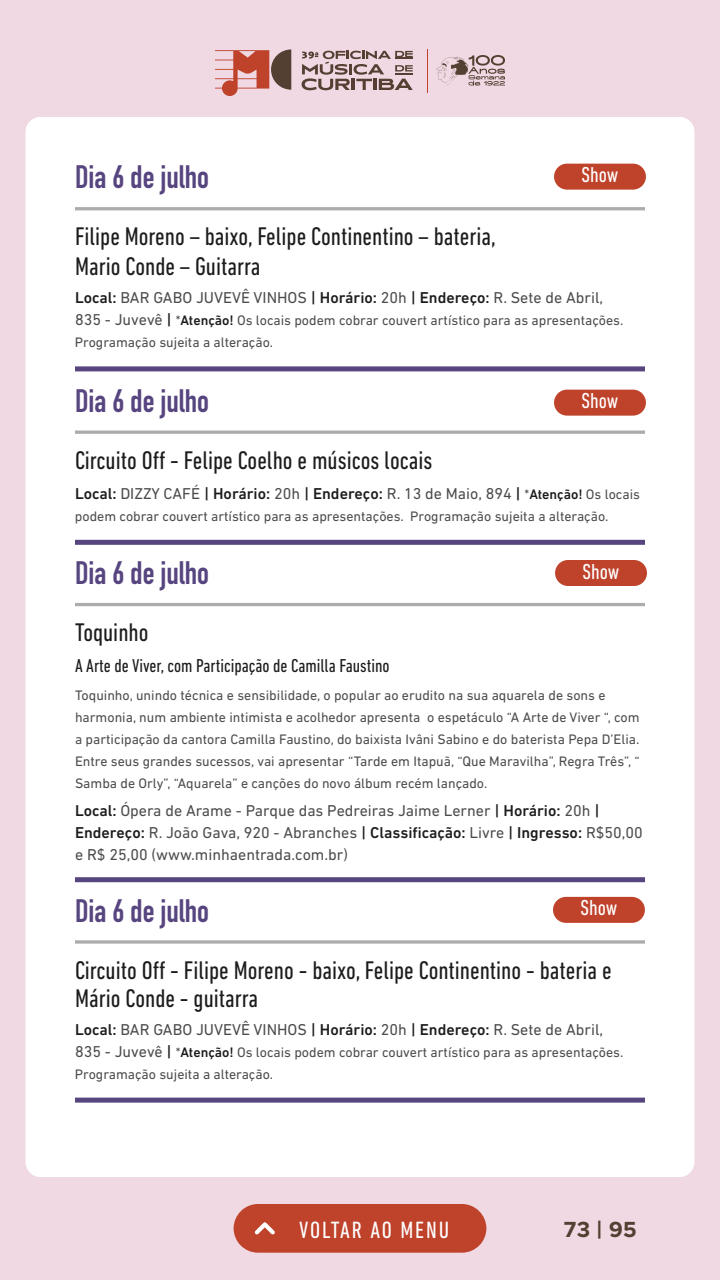
<style>
.page{position:relative;width:720px;height:1280px;background:#f0d9e3}
.page>*{position:absolute;margin:0;border:0;box-sizing:border-box;transform-origin:0 0}
.t1{font:700 32px "DIN Condensed";color:#574580}
.t2{font:condensed 26px/30px "DIN Next LT Pro";color:#1c1c1c}
.t3{font:condensed 24px "DIN Next LT Pro";letter-spacing:.08em;color:#fff}
.t4{font:condensed 22px "DIN Next LT Pro";color:#fff}
.t5{font:700 22px "Metropolis";color:#544033}
.t6{font:condensed 19px "DIN Next LT Pro";color:#1c1c1c}
.t7{font:16px/22px "DIN Next LT Pro";color:#4c4c4c}
.t8{font:500 16px "DIN Next LT Pro";color:#1c1c1c}
.t9{font:14px/22px "DIN Next LT Pro";color:#4c4c4c}
.s1{font-weight:500;color:#1c1c1c}
.s2{font-size:16px}
.s3{font-weight:500;font-size:16px;color:#1c1c1c}
.s4{font-weight:400;color:#4c4c4c}
.s5{font-weight:400;font-size:14px;color:#4c4c4c}
.s6{font-size:14px}
</style>
<div class="page">
<div style="left:26px;top:117px;width:668px;height:1060px;background:#fff;border-radius:15px"></div>
<svg style="left:436px;top:55px;width:69px;height:31px"></svg>
<svg style="left:302px;top:51px;width:111px;height:39px"></svg>
<svg style="left:215px;top:49px;width:76px;height:47px"></svg>
<hr style="left:427px;top:49px;width:1px;height:44px;background:#bf422b">
<div style="left:234px;top:1204px;width:252px;height:49px;background:#bf422b;border-radius:24px"></div>
<svg style="left:255px;top:1222px;width:20px;height:13px"></svg>
<hr style="left:75px;top:207px;width:570px;height:3px;background:#acadaa">
<div style="left:75px;top:366px;width:570px;height:5px;background:#574580"></div>
<hr style="left:75px;top:431px;width:570px;height:3px;background:#acadaa">
<div style="left:75px;top:540px;width:570px;height:5px;background:#574580"></div>
<hr style="left:75px;top:603px;width:570px;height:3px;background:#acadaa">
<div style="left:75px;top:877px;width:570px;height:5px;background:#574580"></div>
<svg style="left:75px;top:940px;width:570px;height:4px;background:#babbb8"></svg>
<div style="left:75px;top:1098px;width:570px;height:5px;background:#574580"></div>
<div style="left:554px;top:164px;width:92px;height:26px;background:#bf422b;border-radius:13px"></div>
<div style="left:554px;top:390px;width:92px;height:26px;background:#bf422b;border-radius:13px"></div>
<div style="left:555px;top:560px;width:92px;height:26px;background:#bf422b;border-radius:13px"></div>
<div style="left:553px;top:897px;width:92px;height:26px;background:#bf422b;border-radius:13px"></div>
<h1 class="t1" style="left:75px;top:156px;width:136px">Dia 6 de julho</h1>
<h2 class="t2" style="left:75px;top:221px;width:422px">Filipe Moreno – baixo, Felipe Continentino – bateria,<br>Mario Conde – Guitarra</h2>
<p class="t7" style="left:75px;top:287px;width:530px"><span class="s1">Local:</span> BAR GABO JUVEVÊ VINHOS <span class="s1">| Horário:</span> 20h <span class="s1">| Endereço:</span> R. Sete de Abril,</p>
<p class="t9" style="left:75px;top:309px;width:550px"><span class="s2">835 - Juvevê</span> <span class="s3">|</span> *<span class="s1">Atenção!</span> Os locais podem cobrar couvert artístico para as apresentações.<br>Programação sujeita a alteração.</p>
<h1 class="t1" style="left:75px;top:379px;width:136px">Dia 6 de julho</h1>
<h2 class="t2" style="left:75px;top:445px;width:359px">Circuito Off - Felipe Coelho e músicos locais</h2>
<p class="t8" style="left:75px;top:484px;width:567px">Local: <span class="s4">DIZZY CAFÉ</span> | Horário: <span class="s4">20h</span> | Endereço: <span class="s4">R. 13 de Maio, 894</span> | <span class="s5">*</span><span class="s6">Atenção!</span> <span class="s5">Os locais</span></p>
<p class="t9" style="left:75px;top:505px;width:535px">podem cobrar couvert artístico para as apresentações. Programação sujeita a alteração.</p>
<h1 class="t1" style="left:75px;top:551px;width:136px">Dia 6 de julho</h1>
<h2 class="t2" style="left:75px;top:617px;width:75px">Toquinho</h2>
<h3 class="t6" style="left:75px;top:655px;width:316px">A Arte de Viver, com Participação de Camilla Faustino</h3>
<p class="t9" style="left:75px;top:684px;width:566px">Toquinho, unindo técnica e sensibilidade, o popular ao erudito na sua aquarela de sons e harmonia, num ambiente intimista e acolhedor apresenta o espetáculo “A Arte de Viver “, com a participação da cantora Camilla Faustino, do baixista Ivâni Sabino e do baterista Pepa D’Elia.<br>Entre seus grandes sucessos, vai apresentar “Tarde em Itapuã, “Que Maravilha”, Regra Três”, “ Samba de Orly”, “Aquarela” e canções do novo álbum recém lançado.</p>
<p class="t7" style="left:75px;top:800px;width:569px"><span class="s1">Local:</span> Ópera de Arame - Parque das Pedreiras Jaime Lerner <span class="s1">| Horário:</span> 20h <span class="s1">|<br>Endereço:</span> R. João Gava, 920 - Abranches <span class="s1">| Classificação:</span> Livre <span class="s1">| Ingresso:</span> R$50,00 e R$ 25,00 (www.minhaentrada.com.br)</p>
<h1 class="t1" style="left:75px;top:889px;width:136px">Dia 6 de julho</h1>
<h2 class="t2" style="left:75px;top:956px;width:538px;line-height:28px">Circuito Off - Filipe Moreno - baixo, Felipe Continentino - bateria e<br>Mário Conde - guitarra</h2>
<p class="t7" style="left:75px;top:1018px;width:530px"><span class="s1">Local:</span> BAR GABO JUVEVÊ VINHOS <span class="s1">| Horário:</span> 20h <span class="s1">| Endereço:</span> R. Sete de Abril,</p>
<p class="t9" style="left:75px;top:1041px;width:550px"><span class="s2">835 - Juvevê</span> <span class="s3">|</span> *<span class="s1">Atenção!</span> Os locais podem cobrar couvert artístico para as apresentações.<br>Programação sujeita a alteração.</p>
<h3 class="t4" style="left:582px;top:162px;width:38px">Show</h3>
<h3 class="t4" style="left:582px;top:388px;width:38px">Show</h3>
<h3 class="t4" style="left:583px;top:559px;width:38px">Show</h3>
<h3 class="t4" style="left:580px;top:896px;width:38px">Show</h3>
<h3 class="t3" style="left:299px;top:1216px;width:152px">VOLTAR AO MENU</h3>
<h3 class="t5" style="left:563px;top:1216px;width:75px">73 | 95</h3>
</div>
